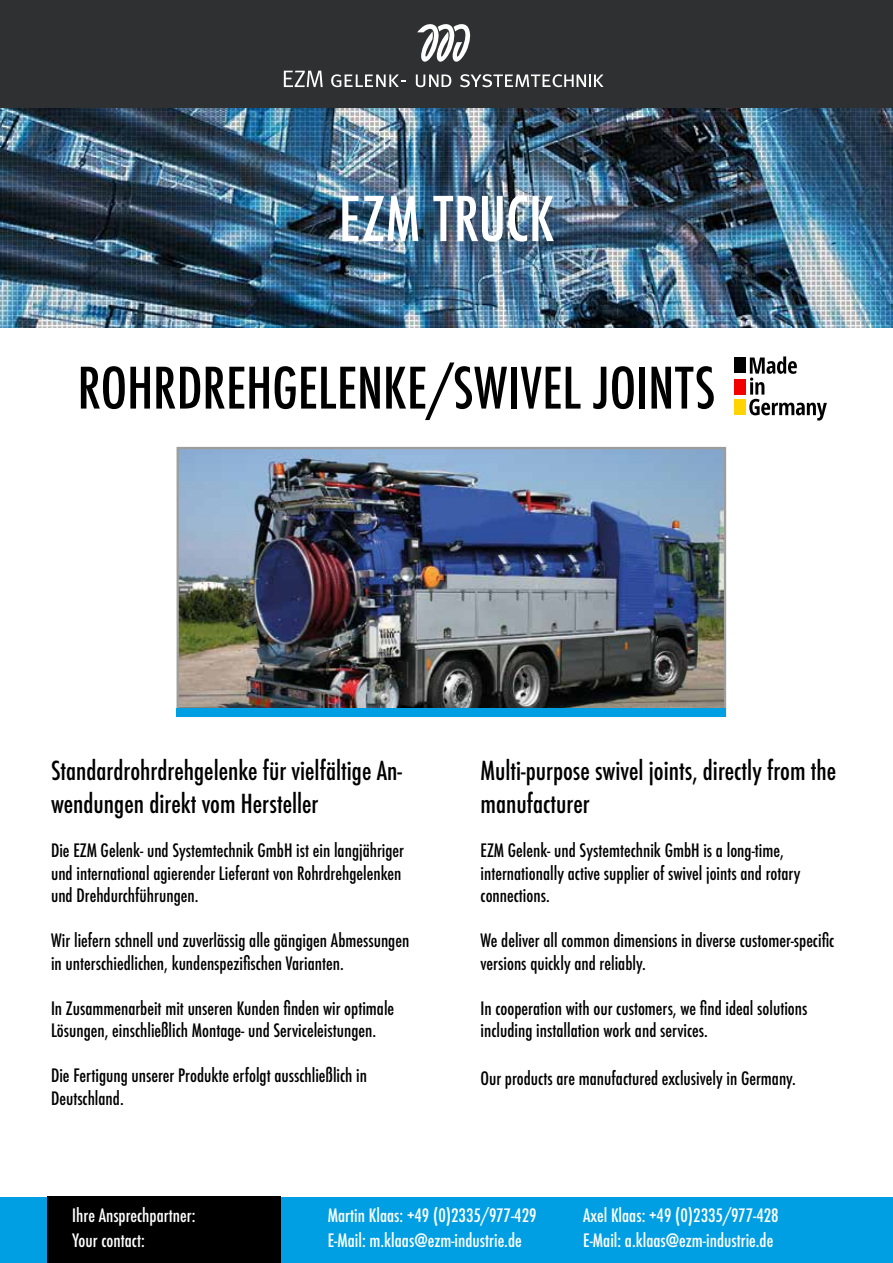
<style>
.page{position:relative;width:893px;height:1263px;background:#fff}
.page>*{position:absolute;margin:0;border:0;box-sizing:border-box;transform-origin:0 0}
.t1{font:500 condensed 60px "Futura";letter-spacing:.01em;color:#fff}
.t2{font:500 condensed 55.5px "Futura";color:#000}
.t3{font:500 condensed 25.5px/33px "Futura";color:#000}
.t4{font:500 condensed 18px/22.5px "Futura";color:#000}
.t5{font:500 condensed 18px/25.5px "Futura";color:#fff}
</style>
<div class="page">
<div style="left:0;top:0;width:893px;height:107px;background:#2f3031"></div>
<img style="left:0;top:108px;width:893px;height:219px">
<div style="left:734px;top:357px;width:12px;height:16px;background:#000"></div>
<div style="left:734px;top:399px;width:12px;height:16px;background:#ffd400"></div>
<div style="left:734px;top:379px;width:12px;height:16px;background:#f20000"></div>
<svg style="left:749px;top:356px;width:78px;height:65px"></svg>
<img style="left:180px;top:450px;width:543px;height:258px">
<div style="left:177px;top:447px;width:549px;height:270px;border:2px solid #9d9d9c"></div>
<div style="left:177px;top:708px;width:549px;height:9px;background:#009fe3"></div>
<div style="left:0;top:1197px;width:893px;height:66px;background:#009fe3"></div>
<svg style="left:417px;top:24px;width:54px;height:38px"></svg>
<svg style="left:284px;top:71px;width:39px;height:16px"></svg>
<svg style="left:331px;top:74px;width:74px;height:13px"></svg>
<svg style="left:416px;top:75px;width:35px;height:12px"></svg>
<svg style="left:460px;top:74px;width:144px;height:13px"></svg>
<div style="left:47px;top:1197px;width:234px;height:66px;background:#000"></div>
<h1 class="t1" style="left:339px;top:180px;width:217px">EZM TRUCK</h1>
<h2 class="t2" style="left:78px;top:352px;width:639px">ROHRDREHGELENKE/SWIVEL JOINTS</h2>
<h3 class="t3" style="left:51px;top:754px;width:352px">Standardrohrdrehgelenke für vielfältige An&shy;wendungen direkt vom Hersteller</h3>
<p class="t4" style="left:51px;top:839px;width:355px">Die EZM Gelenk- und Systemtechnik GmbH ist ein langjähriger und international agierender Lieferant von Rohrdrehgelenken und Drehdurchführungen.</p>
<p class="t4" style="left:51px;top:929px;width:360px">Wir liefern schnell und zuverlässig alle gängigen Abmessungen in unterschiedlichen, kundenspezifischen Varianten.</p>
<p class="t4" style="left:51px;top:997px;width:345px">In Zusammenarbeit mit unseren Kunden finden wir optimale<br>Lösungen, einschließlich Montage- und Serviceleistungen.</p>
<p class="t4" style="left:51px;top:1064px;width:318px">Die Fertigung unserer Produkte erfolgt ausschließlich in<br>Deutschland.</p>
<h3 class="t3" style="left:480px;top:754px;width:357px">Multi-purpose swivel joints, directly from the manufacturer</h3>
<p class="t4" style="left:480px;top:839px;width:322px">EZM Gelenk- und Systemtechnik GmbH is a long-time, internationally active supplier of swivel joints and rotary connections.</p>
<p class="t4" style="left:480px;top:929px;width:355px">We deliver all common dimensions in diverse customer-specific versions quickly and reliably.</p>
<p class="t4" style="left:480px;top:997px;width:328px">In cooperation with our customers, we find ideal solutions including installation work and services.</p>
<p class="t4" style="left:480px;top:1067px;width:317px">Our products are manufactured exclusively in Germany.</p>
<p class="t5" style="left:72px;top:1202px;width:125px">Ihre Ansprechpartner:<br>Your contact:</p>
<p class="t5" style="left:328px;top:1202px;width:210px">Martin Klaas: +49 (0)2335/977-429<br>E-Mail: m.klaas@ezm-industrie.de</p>
<p class="t5" style="left:583px;top:1202px;width:197px">Axel Klaas: +49 (0)2335/977-428<br>E-Mail: a.klaas@ezm-industrie.de</p>
</div>
